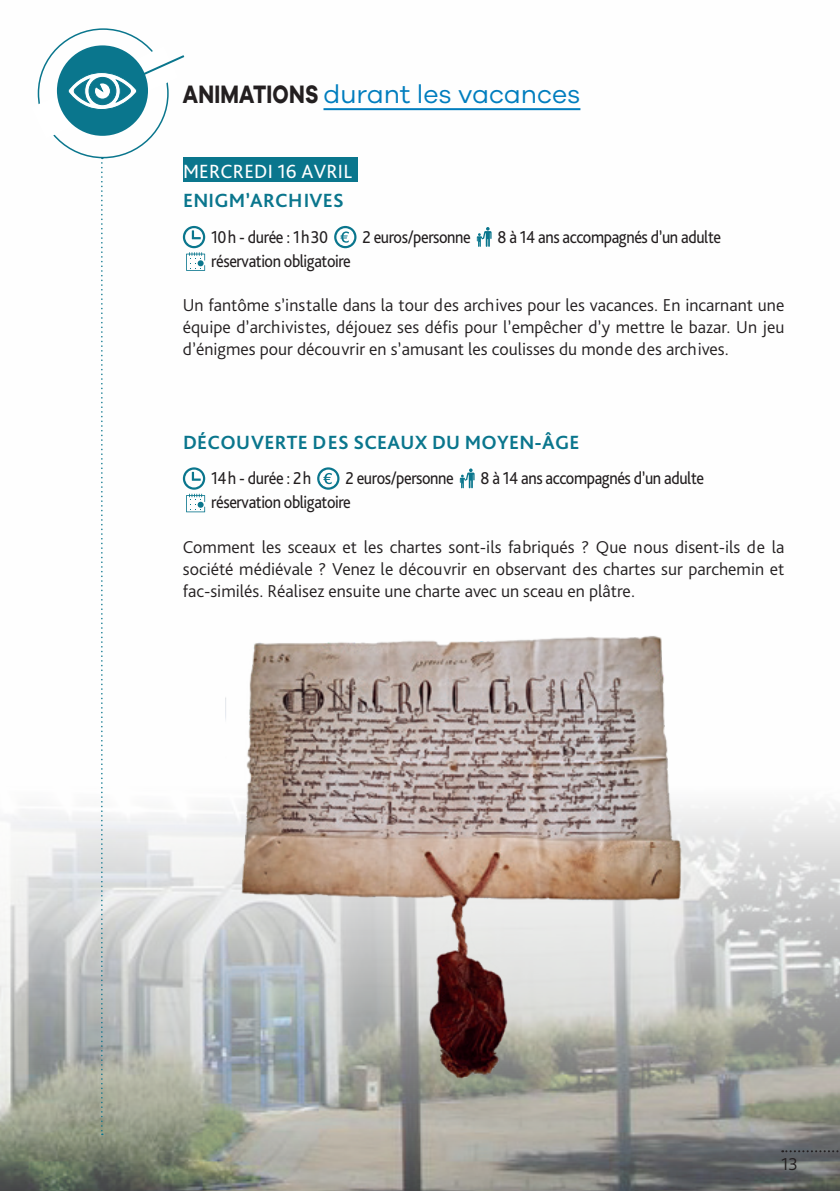
<style>
.page{position:relative;width:840px;height:1191px;background:#fff}
.page>*{position:absolute;margin:0;border:0;box-sizing:border-box;transform-origin:0 0}
.Titre_thèmes{font:26px "Galano Grotesque";color:#007dbe}
.Titre_expo{font:700 20px "Bliss Pro";letter-spacing:.015em;color:#0a768d}
.Date{font:20px "Bliss Pro";letter-spacing:.015em;color:#fff}
.Normal_1_colonne{font:300 18px/22px "Bliss Pro";color:#231f20;text-align:justify}
.infos{font:18px "Bliss Pro";letter-spacing:-.025em;color:#231f20;scale:.9 1}
.s1{font-weight:700;color:#231f20}
</style>
<div class="page">
<img style="left:0;top:28px;width:839px;height:1163px">
<img style="left:226px;top:633px;width:467px;height:475px">
<hr style="left:323px;top:108px;width:257px;height:2px;background:#007dbe">
<div style="left:183px;top:158px;width:174px;height:24px;background:#0a768d"></div>
<svg style="left:334px;top:226px;width:22px;height:22px"></svg>
<svg style="left:476px;top:227px;width:15px;height:20px"></svg>
<svg style="left:183px;top:226px;width:22px;height:45px"></svg>
<svg style="left:317px;top:467px;width:22px;height:23px"></svg>
<svg style="left:459px;top:468px;width:15px;height:20px"></svg>
<svg style="left:183px;top:467px;width:22px;height:45px"></svg>
<svg style="left:101px;top:158px;width:2px;height:977px"></svg>
<svg style="left:31px;top:46px;width:155px;height:93px"></svg>
<svg style="left:781px;top:1150px;width:59px;height:2px"></svg>
<p class="Titre_thèmes" style="left:183px;top:79px;width:399px"><span class="s1">ANIMATIONS</span> durant les vacances</p>
<p class="Date" style="left:183px;top:158px;width:170px">MERCREDI 16 AVRIL</p>
<p class="Titre_expo" style="left:183px;top:188px;width:162px">ENIGM’ARCHIVES</p>
<p class="infos" style="left:211px;top:225px;width:131px">10h - durée : 1h30</p>
<p class="infos" style="left:362px;top:225px;width:122px">2 euros/personne</p>
<p class="infos" style="left:497px;top:225px;width:250px">8 à 14 ans accompagnés d’un adulte</p>
<p class="infos" style="left:211px;top:249px;width:157px">réservation obligatoire</p>
<p class="Normal_1_colonne" style="left:183px;top:294px;width:602px">Un fantôme s’installe dans la tour des archives pour les vacances. En incarnant une équipe d’archivistes, déjouez ses défis pour l’empêcher d’y mettre le bazar. Un jeu d’énigmes pour découvrir en s’amusant les coulisses du monde des archives.</p>
<p class="Titre_expo" style="left:183px;top:429px;width:398px">DÉCOUVERTE DES SCEAUX DU MOYEN-ÂGE</p>
<p class="infos" style="left:211px;top:467px;width:112px">14h - durée : 2h</p>
<p class="infos" style="left:345px;top:467px;width:122px">2 euros/personne</p>
<p class="infos" style="left:480px;top:467px;width:250px">8 à 14 ans accompagnés d’un adulte</p>
<p class="infos" style="left:211px;top:491px;width:157px">réservation obligatoire</p>
<p class="Normal_1_colonne" style="left:183px;top:535px;width:602px">Comment les sceaux et les chartes sont-ils fabriqués ? Que nous disent-ils de la société médiévale ? Venez le découvrir en observant des chartes sur parchemin et fac-similés. Réalisez ensuite une charte avec un sceau en plâtre.</p>
<p class="Normal_1_colonne" style="left:780px;top:1152px;width:18px">13</p>
</div>
